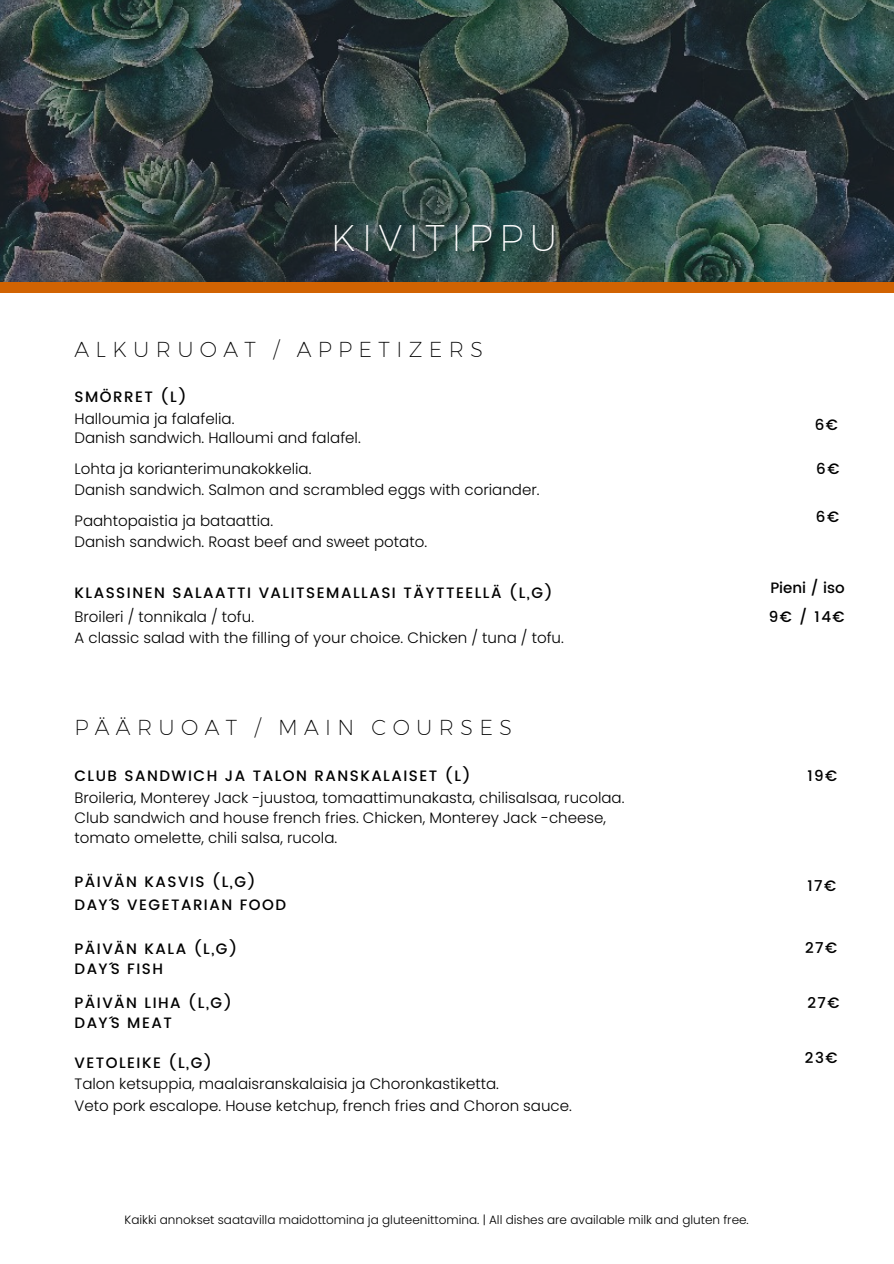
<style>
.page{position:relative;width:894px;height:1264px;background:#fff}
.page>*{position:absolute;margin:0;border:0;box-sizing:border-box;transform-origin:0 0}
.t1{font:300 36.15px "Kief Montaser Extra";letter-spacing:.185em;color:#fff}
.t2{font:300 21px "Kief Montaser Extra";letter-spacing:.305em;color:#000}
.t3{font:300 15px "Poppins";color:#000}
.t4{font:500 15px "Poppins";letter-spacing:.1em;color:#000}
.t5{font:500 15px "Poppins";color:#000}
.t6{font:300 12px "Poppins";color:#000}
</style>
<div class="page">
<div style="left:0;top:253px;width:893px;height:40px;background:#d16302"></div>
<svg style="left:0;top:0;width:893px;height:281px;background:#2f4040"></svg>
<p class="t1" style="left:331px;top:216px;width:228px">KIVITIPPU</p>
<p class="t2" style="left:74px;top:337px;width:410px">ALKURUOAT / APPETIZERS</p>
<p class="t4" style="left:74px;top:388px;width:113px">SMÖRRET (L)</p>
<p class="t3" style="left:74px;top:408px;width:161px">Halloumia ja falafelia.</p>
<p class="t3" style="left:74px;top:428px;width:288px">Danish sandwich. Halloumi and falafel.</p>
<p class="t3" style="left:74px;top:458px;width:238px">Lohta ja korianterimunakokkelia.</p>
<p class="t3" style="left:74px;top:479px;width:466px">Danish sandwich. Salmon and scrambled eggs with coriander.</p>
<p class="t3" style="left:74px;top:510px;width:200px">Paahtopaistia ja bataattia.</p>
<p class="t3" style="left:74px;top:531px;width:354px">Danish sandwich. Roast beef and sweet potato.</p>
<p class="t4" style="left:74px;top:584px;width:479px">KLASSINEN SALAATTI VALITSEMALLASI TÄYTTEELLÄ (L,G)</p>
<p class="t3" style="left:74px;top:606px;width:181px">Broileri / tonnikala / tofu.</p>
<p class="t3" style="left:74px;top:627px;width:490px">A classic salad with the filling of your choice. Chicken / tuna / tofu.</p>
<p class="t2" style="left:74px;top:714px;width:439px">PÄÄRUOAT / MAIN COURSES</p>
<p class="t4" style="left:74px;top:767px;width:397px">CLUB SANDWICH JA TALON RANSKALAISET (L)</p>
<p class="t3" style="left:74px;top:786px;width:551px">Broileria, Monterey Jack -juustoa, tomaattimunakasta, chilisalsaa, rucolaa.</p>
<p class="t3" style="left:74px;top:807px;width:533px">Club sandwich and house french fries. Chicken, Monterey Jack -cheese,</p>
<p class="t3" style="left:74px;top:827px;width:264px">tomato omelette, chili salsa, rucola.</p>
<p class="t4" style="left:74px;top:873px;width:182px">PÄIVÄN KASVIS (L,G)</p>
<p class="t4" style="left:74px;top:895px;width:213px">DAY´S VEGETARIAN FOOD</p>
<p class="t4" style="left:74px;top:939px;width:164px">PÄIVÄN KALA (L,G)</p>
<p class="t4" style="left:74px;top:959px;width:90px">DAY´S FISH</p>
<p class="t4" style="left:74px;top:993px;width:159px">PÄIVÄN LIHA (L,G)</p>
<p class="t4" style="left:74px;top:1013px;width:99px">DAY´S MEAT</p>
<p class="t4" style="left:74px;top:1054px;width:139px">VETOLEIKE (L,G)</p>
<p class="t3" style="left:74px;top:1072px;width:426px">Talon ketsuppia, maalaisranskalaisia ja Choronkastiketta.</p>
<p class="t3" style="left:74px;top:1095px;width:499px">Veto pork escalope. House ketchup, french fries and Choron sauce.</p>
<p class="t4" style="left:814px;top:416px;width:25px">6€</p>
<p class="t4" style="left:816px;top:460px;width:25px">6€</p>
<p class="t4" style="left:815px;top:508px;width:25px">6€</p>
<p class="t5" style="left:770px;top:579px;width:76px">Pieni / iso</p>
<p class="t4" style="left:768px;top:607px;width:77px">9€ / 14€</p>
<p class="t4" style="left:807px;top:766px;width:31px">19€</p>
<p class="t4" style="left:807px;top:876px;width:30px">17€</p>
<p class="t4" style="left:804px;top:938px;width:34px">27€</p>
<p class="t4" style="left:807px;top:993px;width:34px">27€</p>
<p class="t4" style="left:804px;top:1048px;width:34px">23€</p>
<p class="t6" style="left:125px;top:1211px;width:625px">Kaikki annokset saatavilla maidottomina ja gluteenittomina. | All dishes are available milk and gluten free.</p>
</div>
